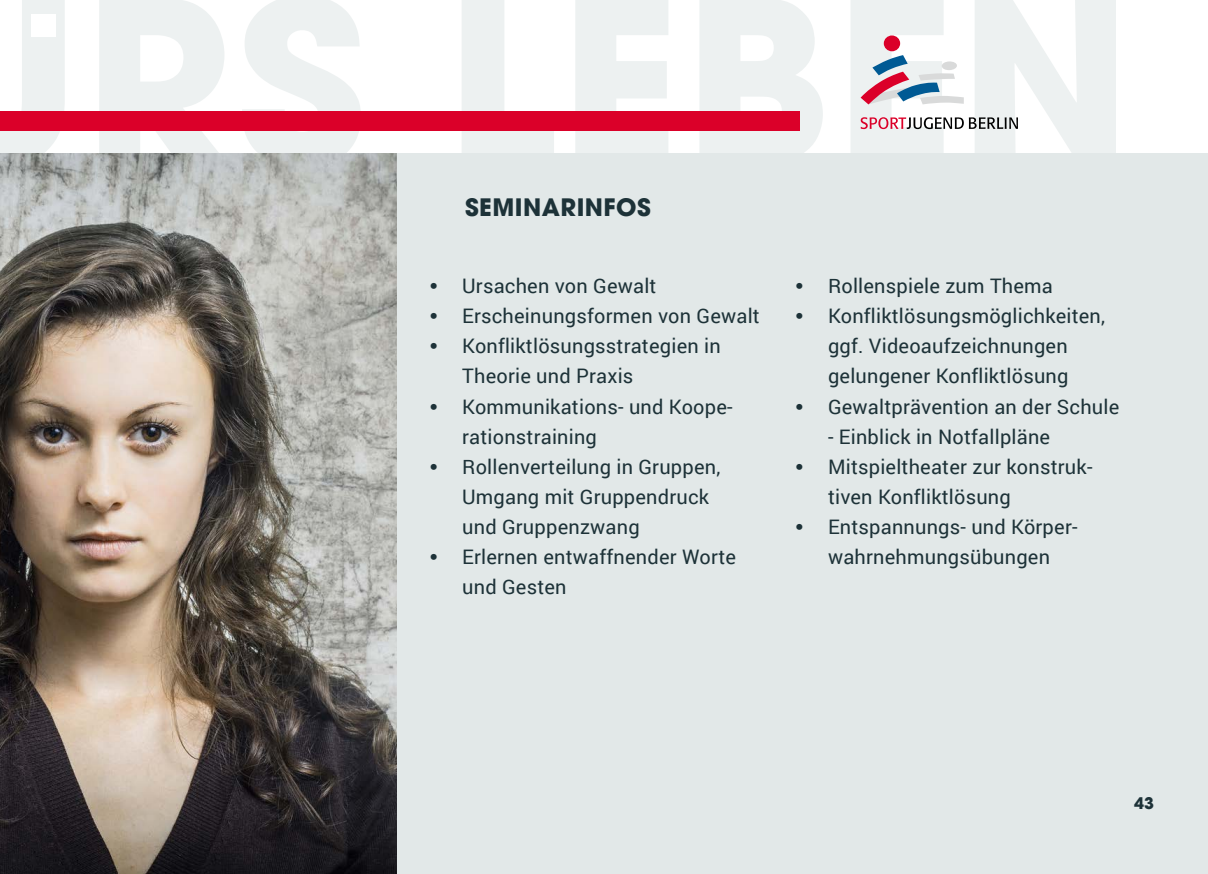
<style>
.page{position:relative;width:1208px;height:874px;background:#fff}
.page>*{position:absolute;margin:0;border:0;box-sizing:border-box;transform-origin:0 0}
.t1{font:700 24px "Avant Garde LT";letter-spacing:.02em;color:#1d3238}
.t2{font:20px/30px "Roboto";letter-spacing:.01em;color:#1d3238}
.t3{font:700 16px "Avant Garde LT";color:#1d3238}
.s1{font-family:"Colaborate";font-size:22px}
</style>
<div class="page">
<div style="left:883px;top:35px;width:17px;height:16px;background:#db0029;border-radius:50%"></div>
<svg style="left:860px;top:55px;width:103px;height:49px"></svg>
<svg style="left:860px;top:117px;width:158px;height:12px"></svg>
<div style="left:0;top:111px;width:799px;height:19px;background:#db0029"></div>
<div style="left:0;top:153px;width:1208px;height:720px;background:#e2e8e8"></div>
<img style="left:0;top:153px;width:397px;height:720px">
<p class="t1" style="left:465px;top:192px;width:187px">SEMINARINFOS</p>
<p class="t2" style="left:428px;top:270px;width:230px"><span class="s1">•</span> Ursachen von Gewalt</p>
<p class="t2" style="left:428px;top:300px;width:333px"><span class="s1">•</span> Erscheinungsformen von Gewalt</p>
<p class="t2" style="left:462px;top:330px;width:260px;text-indent:-34px"><span class="s1">•</span> Konfliktlösungsstrategien in<br>Theorie und Praxis</p>
<p class="t2" style="left:462px;top:390px;width:272px;text-indent:-34px"><span class="s1">•</span> Kommunikations- und Koope&shy;rationstraining</p>
<p class="t2" style="left:462px;top:450px;width:260px;text-indent:-34px"><span class="s1">•</span> Rollenverteilung in Gruppen,<br>Umgang mit Gruppendruck und Gruppenzwang</p>
<p class="t2" style="left:462px;top:540px;width:275px;text-indent:-34px"><span class="s1">•</span> Erlernen entwaffnender Worte und Gesten</p>
<p class="t2" style="left:794px;top:270px;width:260px"><span class="s1">•</span> Rollenspiele zum Thema</p>
<p class="t2" style="left:794px;top:300px;width:313px;text-align:center"><span class="s1">•</span> Konfliktlösungsmöglichkeiten, ggf. Videoaufzeichnungen gelungener Konfliktlösung</p>
<p class="t2" style="left:794px;top:390px;width:327px"><span class="s1">•</span> Gewaltprävention an der Schule</p>
<p class="t2" style="left:828px;top:420px;width:224px">- Einblick in Notfallpläne</p>
<p class="t2" style="left:828px;top:450px;width:266px;text-indent:-34px"><span class="s1">•</span> Mitspieltheater zur konstruk&shy;tiven Konfliktlösung</p>
<p class="t2" style="left:794px;top:510px;width:285px;text-align:center"><span class="s1">•</span> Entspannungs- und Körper&shy;wahrnehmungsübungen</p>
<p class="t3" style="left:1134px;top:792px;width:21px">43</p>
</div>
